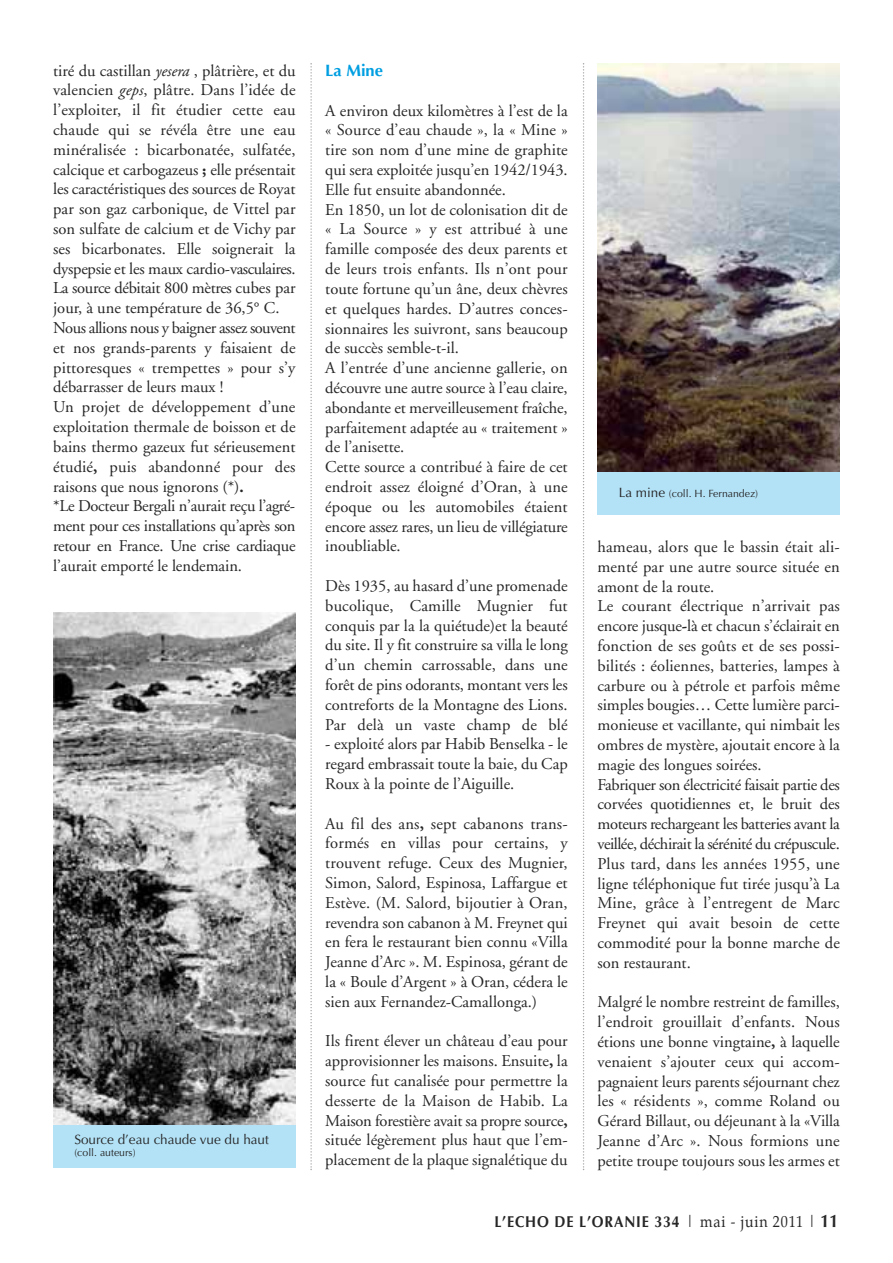
<style>
.page{position:relative;width:893px;height:1263px;background:#fff}
.page>*{position:absolute;margin:0;border:0;box-sizing:border-box;transform-origin:0 0}
.t1{font:16.5px/19.8px "Adobe Garamond";color:#272627;text-align:justify}
.t2{font:700 16.5px "Optima";color:#009fe1}
.t3{font:700 15.75px "Optima";letter-spacing:.06em;color:#272627;scale:.9 1}
.t4{font:13.5px "Optima";color:#272627}
.t5{font:10.5px "Optima";color:#272627}
.s1{font-style:italic}
.s2{font-weight:700}
.s3{font-size:13.5px}
.s4{font-family:"Palatino";font-weight:400;font-size:16.5px}
.s5{font-family:"Palatino";font-weight:400}
.s6{font-size:18px}
</style>
<div class="page">
<svg style="left:310px;top:63px;width:2px;height:1107px"></svg>
<svg style="left:583px;top:63px;width:1px;height:1107px"></svg>
<img style="left:53px;top:612px;width:243px;height:513px">
<div style="left:53px;top:1125px;width:243px;height:43px;background:#b3e2f6"></div>
<img style="left:597px;top:64px;width:243px;height:408px">
<div style="left:597px;top:472px;width:243px;height:42px;background:#b3e2f6"></div>
<p class="t1" style="left:53px;top:62px;width:244px;text-align:left">tiré du castillan <span class="s1">yesera</span> , plâtrière, et du valencien <span class="s1">geps</span>, plâtre. Dans l’idée de l’exploiter, il fit étudier cette eau chaude qui se révéla être une eau minéralisée : bicar bo natée, sulfatée, calcique et carbogazeus <span class="s2">;</span> elle présentait les caracté ristiques des sources de Royat par son gaz carbonique, de Vittel par son sulfate de calcium et de Vichy par ses bicarbonates. Elle soigne rait la dyspepsie et les maux cardio-vasculaires.<br>La source débitait 800 mètres cubes par jour, à une température de 36,5° C.<br>Nous allions nous y baigner assez souvent et nos grands-parents y faisaient de pittoresques « trempettes » pour s’y débarrasser de leurs maux !<br>Un projet de développement d’une exploitation thermale de boisson et de bains thermo gazeux fut sérieusement étudié<span class="s2">,</span> puis abandonné pour des raisons que nous ignorons (*)<span class="s2">.<br></span>*Le Docteur Bergali n’aurait reçu l’agré - ment pour ces installations qu’après son retour en France. Une crise cardiaque l’aurait emporté le lendemain.</p>
<p class="t2" style="left:325px;top:64px;width:59px">La Mine</p>
<p class="t1" style="left:325px;top:102px;width:244px;text-align:left">A environ deux kilomètres à l’est de la « Source d’eau chaude », la « Mine » tire son nom d’une mine de graphite qui sera exploitée jusqu’en 1942/1943.<br>Elle fut ensuite abandonnée.<br>En 1850, un lot de colonisation dit de « La Source » y est attribué à une famille composée des deux parents et de leurs trois enfants. Ils n’ont pour toute fortune qu’un âne, deux chèvres et quelques hardes. D’autres conces - sion naires les suivront, sans beaucoup de succès semble-t-il.<br>A l’entrée d’une ancienne gallerie, on découvre une autre source à l’eau claire, abondante et merveilleusement fraîche, parfaitement adaptée au « traitement » de l’anisette.<br>Cette source a contribué à faire de cet endroit assez éloigné d’Oran, à une époque ou les automobiles étaient encore assez rares, un lieu de villégiature inoubliable.</p>
<p class="t1" style="left:325px;top:577px;width:244px">Dès 1935, au hasard d’une promenade bucolique, Camille Mugnier fut conquis par la la quiétude)et la beauté du site. Il y fit construire sa villa le long d’un chemin carrossable, dans une forêt de pins odorants, montant vers les contreforts de la Montagne des Lions.<br>Par delà un vaste champ de blé</p>
<p class="t1" style="left:325px;top:736px;width:244px">- exploité alors par Habib Benselka - le regard embrassait toute la baie, du Cap Roux à la pointe de l’Aiguille.</p>
<p class="t1" style="left:325px;top:815px;width:244px">Au fil des ans<span class="s2">,</span> sept cabanons trans - formés en villas pour certains, y trouvent refuge. Ceux des Mugnier, Simon, Salord, Espinosa, Laffargue et Estève. (M. Salord, bijoutier à Oran, revendra son cabanon à M. Freynet qui en fera le restaurant bien connu «Villa Jeanne d’Arc ». M. Espinosa, gérant de la « Boule d’Argent » à Oran, cédera le sien aux Fernandez-Camallonga.)</p>
<p class="t1" style="left:325px;top:1033px;width:244px">Ils firent élever un château d’eau pour approvisionner les maisons. Ensuite<span class="s2">,</span> la source fut canalisée pour permettre la desserte de la Maison de Habib. La Maison forestière avait sa propre source<span class="s2">, </span>située légèrement plus haut que l’em - pla cement de la plaque signalé tique du</p>
<p class="t4" style="left:74px;top:1134px;width:196px">Source d’eau chaude vue du haut</p>
<p class="t5" style="left:74px;top:1148px;width:63px">(coll. auteurs)</p>
<p class="t5" style="left:619px;top:489px;width:141px"><span class="s3">La mine</span> (coll. H. Fernandez)</p>
<p class="t1" style="left:597px;top:538px;width:244px;text-align:left">hameau, alors que le bassin était ali - menté par une autre source située en amont de la route.<br>Le courant électrique n’arrivait pas encore jusque<span class="s2">-</span>là et chacun s’éclairait en fonction de ses goûts et de ses possi - bilités : éoliennes, batteries, lampes à carbure ou à pétrole et parfois même simples bougies… Cette lumière parci - monieuse et vacillante, qui nimbait les ombres de mystère, ajoutait encore à la magie des longues soirées.<br>Fabriquer son électricité faisait partie des corvées quotidiennes et, le bruit des moteurs rechargeant les batteries avant la veillée, déchirait la sérénité du crépuscule.<br>Plus tard, dans les années 1955, une ligne téléphonique fut tirée jusqu’à La Mine, grâce à l’entregent de Marc Freynet qui avait besoin de cette commodité pour la bonne marche de son restaurant.</p>
<p class="t1" style="left:597px;top:994px;width:244px">Malgré le nombre restreint de familles, l’endroit grouillait d’enfants. Nous étions une bonne vingtaine<span class="s2">,</span> à laquelle venaient s’ajouter ceux qui accom - pagnaient leurs parents séjournant chez les « résidents », comme Roland ou Gérard Billaut, ou déjeunant à la «Villa Jeanne d’Arc ». Nous formions une petite troupe toujours sous les armes et</p>
<p class="t3" style="left:494px;top:1215px;width:384px">L’ECHO DE L’ORANIE 334 <span class="s4">|</span> <span class="s5">mai - juin 2011</span> <span class="s4">|</span> <span class="s6">11</span></p>
</div>
